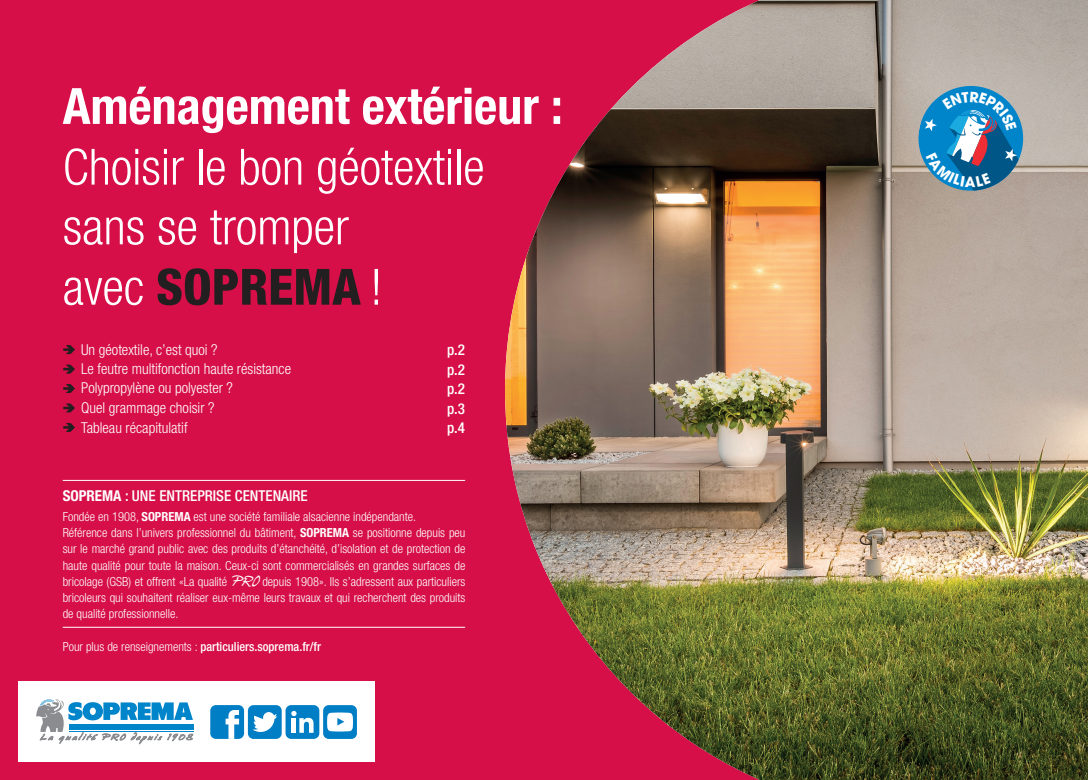
<style>
.page{position:relative;width:1088px;height:780px;background:#fff}
.page>*{position:absolute;margin:0;border:0;box-sizing:border-box;transform-origin:0 0}
.t1{font:300 condensed 50px/60px "Helvetica Neue";color:#fff}
.t2{font:700 condensed 50px "Helvetica Neue";color:#fff}
.t3{font:300 condensed 15px "Helvetica Neue";color:#fff}
.t4{font:500 condensed 15px "Helvetica Neue";color:#fff}
.t5{font:300 condensed 12.5px/16.2px "Helvetica Neue";color:#fff}
.t6{font:500 condensed 12.5px "Helvetica Neue";color:#fff}
.s1{font-weight:800;color:#231f20}
.s2{font-weight:700}
.s3{font-family:"Hans Hand";font-weight:400;font-stretch:normal}
.s4{font-weight:300}
</style>
<div class="page">
<div style="left:0;top:0;width:1069px;height:780px;background:#d60f48"></div>
<img style="left:505px;top:0;width:583px;height:780px">
<hr style="left:63px;top:480px;width:402px;height:1px;background:#fff">
<hr style="left:63px;top:626px;width:402px;height:1px;background:#fff">
<div style="left:18px;top:681px;width:356px;height:81px;background:#fff"></div>
<div style="left:69px;top:724px;width:125px;height:5px;background:#0084ca"></div>
<hr style="left:69px;top:731px;width:125px;height:1px;background:#0084ca">
<svg style="left:36px;top:699px;width:157px;height:45px"></svg>
<svg style="left:63px;top:345px;width:12px;height:9px"></svg>
<svg style="left:63px;top:365px;width:12px;height:8px"></svg>
<svg style="left:63px;top:384px;width:12px;height:9px"></svg>
<svg style="left:63px;top:404px;width:12px;height:8px"></svg>
<svg style="left:63px;top:423px;width:12px;height:8px"></svg>
<div style="left:323px;top:705px;width:34px;height:33px;background:#007ec5;border-radius:6px"></div>
<svg style="left:327px;top:712px;width:26px;height:19px"></svg>
<div style="left:248px;top:705px;width:34px;height:33px;background:#007ec5;border-radius:6px"></div>
<svg style="left:252px;top:712px;width:25px;height:20px"></svg>
<div style="left:210px;top:705px;width:34px;height:33px;background:#007ec5;border-radius:6px"></div>
<svg style="left:226px;top:710px;width:13px;height:28px"></svg>
<div style="left:285px;top:705px;width:34px;height:33px;background:#007ec5;border-radius:6px"></div>
<svg style="left:291px;top:710px;width:23px;height:22px"></svg>
<svg style="left:914px;top:81px;width:113px;height:114px"></svg>
<h1 class="t2" style="left:63px;top:76px;width:502px">Aménagement extérieur :</h1>
<h1 class="t1" style="left:63px;top:136px;width:423px">Choisir le bon géotextile sans se tromper<br>avec <span class="s1">SOPREMA</span> !</h1>
<p class="t3" style="left:81px;top:341px;width:138px">Un géotextile, c’est quoi ?</p>
<p class="t4" style="left:447px;top:341px;width:19px">p.2</p>
<p class="t3" style="left:81px;top:360px;width:211px">Le feutre multifonction haute résistance</p>
<p class="t4" style="left:447px;top:360px;width:19px">p.2</p>
<p class="t3" style="left:81px;top:379px;width:153px">Polypropylène ou polyester ?</p>
<p class="t4" style="left:447px;top:380px;width:19px">p.2</p>
<p class="t3" style="left:81px;top:399px;width:135px">Quel grammage choisir ?</p>
<p class="t4" style="left:447px;top:399px;width:19px">p.3</p>
<p class="t3" style="left:81px;top:419px;width:108px">Tableau récapitulatif</p>
<p class="t4" style="left:447px;top:419px;width:19px">p.4</p>
<p class="t4" style="left:63px;top:486px;width:246px"><span class="s2">SOPREMA</span> : UNE ENTREPRISE CENTENAIRE</p>
<p class="t5" style="left:63px;top:508px;width:404px">Fondée en 1908, <span class="s2">SOPREMA</span> est une société familiale alsacienne indépendante.<br>Référence dans l’univers professionnel du bâtiment, <span class="s2">SOPREMA</span> se positionne depuis peu sur le marché grand public avec des produits d’étanchéité, d’isolation et de protection de haute qualité pour toute la maison. Ceux-ci sont commercialisés en grandes surfaces de bricolage (GSB) et offrent «La qualité <span class="s3">PRO</span> depuis 1908». Ils s’adressent aux particuliers bricoleurs qui souhaitent réaliser eux-même leurs travaux et qui recherchent des produits de qualité professionnelle.</p>
<p class="t6" style="left:63px;top:639px;width:260px"><span class="s4">Pour plus de renseignements :</span> particuliers.soprema.fr/fr</p>
</div>
